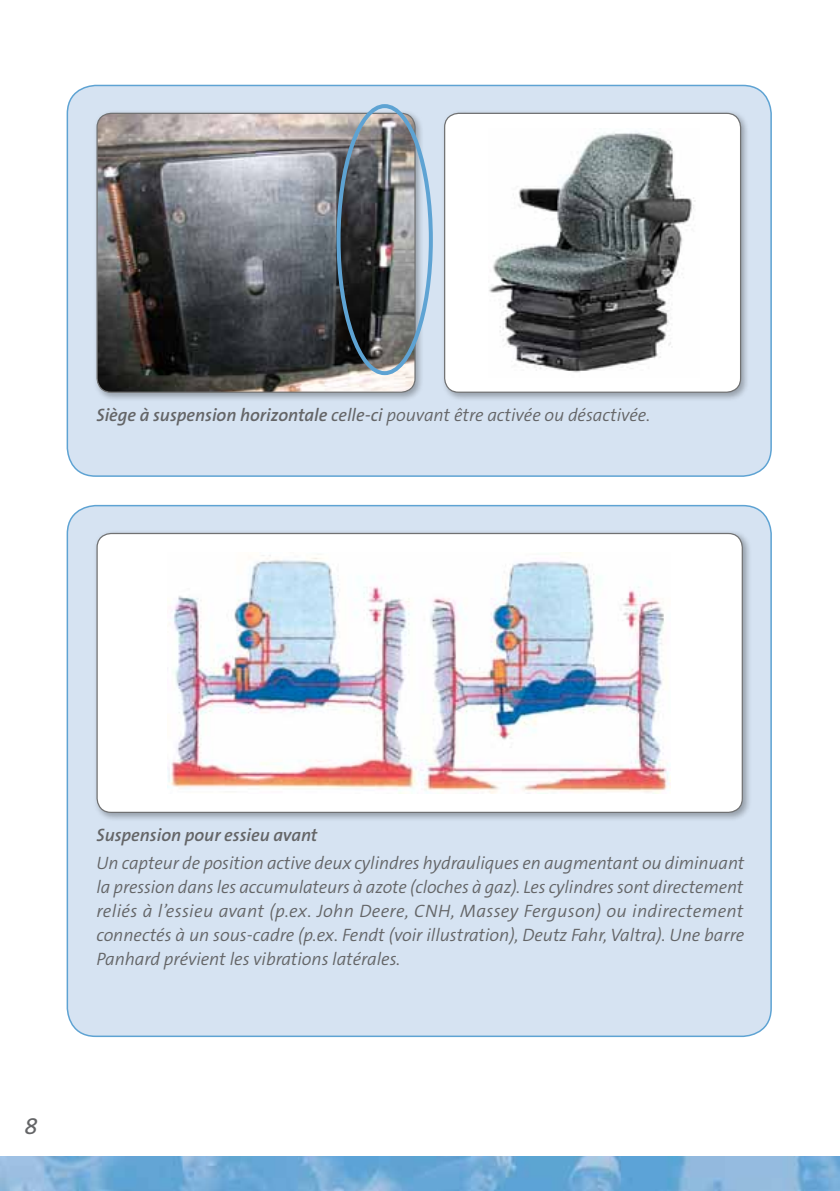
<style>
.page{position:relative;width:840px;height:1191px;background:#fff}
.page>*{position:absolute;margin:0;border:0;box-sizing:border-box;transform-origin:0 0}
.t1{font:italic 24px "The Sans B5 Plain";color:#646567}
.t2{font:italic 300 18px/24px "The Sans B4";color:#646567;text-align:justify}
.t3{font:italic 600 18px "The Sans B6";color:#646567}
.s1{font-family:"The Sans B6";font-weight:600}
.s2{font-family:"The Sans B5 Plain";font-weight:400}
</style>
<div class="page">
<img style="left:0;top:1157px;width:840px;height:34px">
<div style="left:67px;top:85px;width:703px;height:391px;background:#d6e3f2;border-radius:28px"></div>
<div style="left:67px;top:85px;width:704px;height:392px;border:2px solid #5ea3d3;border-radius:28px"></div>
<div style="left:67px;top:505px;width:703px;height:531px;background:#d6e3f2;border-radius:28px"></div>
<div style="left:440px;top:109px;width:309px;height:293px;background:#000;opacity:.3"></div>
<div style="left:444px;top:113px;width:296px;height:279px;background:#fff;border-radius:14px"></div>
<img style="left:489px;top:128px;width:207px;height:245px">
<div style="left:444px;top:113px;width:296px;height:280px;border:1px solid #707172;border-radius:14px"></div>
<div style="left:93px;top:109px;width:331px;height:293px;background:#000;opacity:.3"></div>
<img style="left:97px;top:113px;width:318px;height:279px">
<div style="left:96px;top:113px;width:319px;height:280px;border:1px solid #707172;border-radius:14px"></div>
<div style="left:93px;top:529px;width:658px;height:293px;background:#000;opacity:.3"></div>
<div style="left:97px;top:533px;width:644px;height:279px;background:#fff;border-radius:14px"></div>
<img style="left:168px;top:552px;width:501px;height:242px">
<div style="left:336px;top:104px;width:96px;height:271px;border:4px solid #5ea3d3;border-radius:50%"></div>
<p class="t2" style="left:96px;top:404px;width:555px"><span class="s1">Siège à suspension horizontale</span> <span class="s2">celle-ci</span> pouvant être activée ou désactivée.</p>
<p class="t3" style="left:96px;top:825px;width:222px">Suspension pour essieu avant</p>
<p class="t2" style="left:96px;top:852px;width:649px">Un capteur de position active deux cylindres hydrauliques en augmentant ou diminuant la pression dans les accumulateurs à azote (cloches à gaz). Les cylindres sont directement reliés à l’essieu avant (p.ex. John Deere, CNH, Massey Ferguson) ou indirectement connectés à un sous-cadre (p.ex. Fendt (voir illustration), Deutz Fahr, Valtra). Une barre Panhard prévient les vibrations latérales.</p>
<h1 class="t1" style="left:25px;top:1113px;width:15px">8</h1>
</div>
